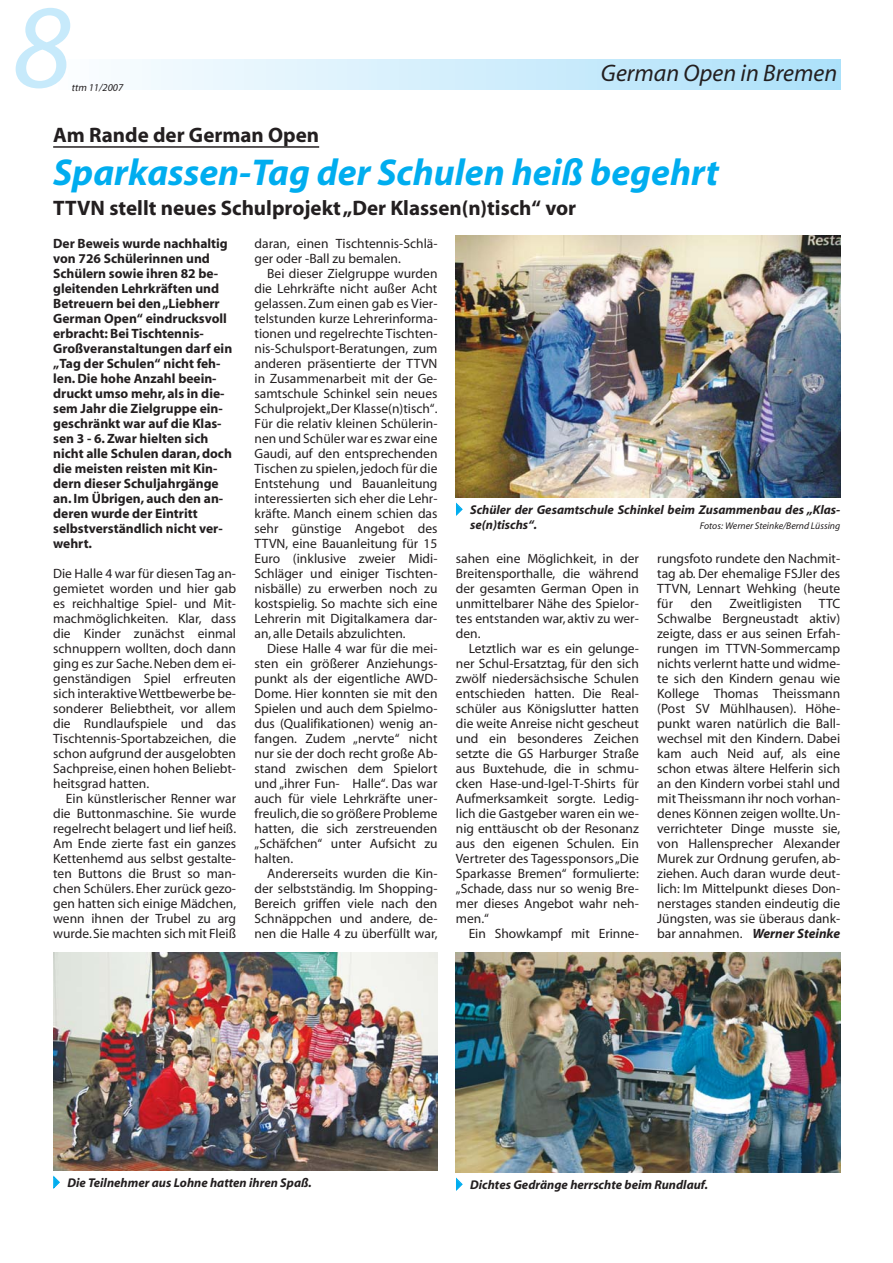
<style>
.page{position:relative;width:893px;height:1263px;background:#fff}
.page>*{position:absolute;margin:0;border:0;box-sizing:border-box;transform-origin:0 0}
.t1{font:italic 120px "Myriad";color:#c7eafb}
.t2{font:italic 700 37.5px "Myriad";color:#00adef}
.t3{font:italic 24px "Myriad";color:#231f20}
.t4{font:700 21px "Myriad";color:#231f20}
.t5{font:13.5px/15px "Myriad";color:#231f20;text-align:justify}
.t6{font:700 13.5px/15px "Myriad";color:#231f20}
.t7{font:italic 700 12.75px/15px "Myriad";color:#231f20}
.t8{font:12.75px "Newspaper Pi BT";color:#00adef}
.t9{font:italic 10.5px "Myriad";color:#231f20}
.t10{font:italic 9.75px "Myriad";color:#231f20}
.s1{font-family:"Newspaper Pi BT";font-weight:400;font-style:normal;color:#00adef}
.s2{font-weight:700;font-style:italic}
</style>
<div class="page">
<div style="left:53px;top:60px;width:787px;height:29px;background:linear-gradient(to right,#fcfeff,#ace1fa)"></div>
<hr style="left:53px;top:146px;width:266px;height:2px;background:#231f20">
<img style="left:456px;top:953px;width:384px;height:219px">
<img style="left:53px;top:953px;width:384px;height:217px">
<img style="left:456px;top:235px;width:384px;height:262px">
<h1 class="t1" style="left:13px;top:2px;width:61px">8</h1>
<h3 class="t3" style="left:601px;top:64px;width:238px">German Open in Bremen</h3>
<p class="t9" style="left:72px;top:83px;width:53px">ttm 11/2007</p>
<h3 class="t4" style="left:53px;top:128px;width:267px">Am Rande der German Open</h3>
<h2 class="t2" style="left:53px;top:159px;width:667px">Sparkassen-Tag der Schulen heiß begehrt</h2>
<h3 class="t4" style="left:53px;top:200px;width:524px">TTVN stellt neues Schulprojekt „Der Klassen(n)tisch“ vor</h3>
<p class="t6" style="left:53px;top:237px;width:180px">Der Beweis wurde nachhaltig von 726 Schülerinnen und<br>Schülern sowie ihren 82 be&shy;gleitenden Lehrkräften und<br>Betreuern bei den „Liebherr<br>German Open“ eindrucksvoll erbracht: Bei Tischtennis-<br>Großveranstaltungen darf ein „Tag der Schulen“ nicht feh&shy;len. Die hohe Anzahl beein&shy;druckt umso mehr, als in die&shy;sem Jahr die Zielgruppe ein&shy;geschränkt war auf die Klas&shy;sen 3 - 6. Zwar hielten sich nicht alle Schulen daran, doch die meisten reisten mit Kin&shy;dern dieser Schuljahrgänge an. Im Übrigen, auch den an&shy;deren wurde der Eintritt selbstverständlich nicht ver&shy;wehrt.</p>
<p class="t5" style="left:53px;top:567px;width:184px">Die Halle 4 war für diesen Tag an&shy;gemietet worden und hier gab es reichhaltige Spiel- und Mit&shy;machmöglichkeiten. Klar, dass die Kinder zunächst einmal schnuppern wollten, doch dann ging es zur Sache. Neben dem ei&shy;genständigen Spiel erfreuten sich interaktive Wettbewerbe be&shy;sonderer Beliebtheit, vor allem die Rundlaufspiele und das Tischtennis-Sportabzeichen, die schon aufgrund der ausgelobten Sachpreise, einen hohen Beliebt&shy;heitsgrad hatten.</p>
<p class="t5" style="left:53px;top:792px;width:184px;text-indent:13px">Ein künstlerischer Renner war die Buttonmaschine. Sie wurde regelrecht belagert und lief heiß.<br>Am Ende zierte fast ein ganzes Kettenhemd aus selbst gestalte&shy;ten Buttons die Brust so man&shy;chen Schülers. Eher zurück gezo&shy;gen hatten sich einige Mädchen, wenn ihnen der Trubel zu arg wurde.Sie machten sich mit Fleiß</p>
<p class="t5" style="left:254px;top:237px;width:184px">daran, einen Tischtennis-Schlä&shy;ger oder -Ball zu bemalen.</p>
<p class="t5" style="left:254px;top:267px;width:184px;text-indent:13px">Bei dieser Zielgruppe wurden die Lehrkräfte nicht außer Acht gelassen. Zum einen gab es Vier&shy;telstunden kurze Lehrerinforma&shy;tionen und regelrechte Tischten&shy;nis-Schulsport-Beratungen, zum anderen präsentierte der TTVN in Zusammenarbeit mit der Ge&shy;samtschule Schinkel sein neues Schulprojekt „Der Klasse(n)tisch“.<br>Für die relativ kleinen Schülerin&shy;nen und Schüler war es zwar eine Gaudi, auf den entsprechenden Tischen zu spielen, jedoch für die Entstehung und Bauanleitung interessierten sich eher die Lehr&shy;kräfte. Manch einem schien das sehr günstige Angebot des TTVN, eine Bauanleitung für 15<br>Euro (inklusive zweier Midi-Schläger und einiger Tischten&shy;nisbälle) zu erwerben noch zu kostspielig. So machte sich eine Lehrerin mit Digitalkamera dar&shy;an, alle Details abzulichten.</p>
<p class="t5" style="left:254px;top:642px;width:184px;text-indent:13px">Diese Halle 4 war für die mei&shy;sten ein größerer Anziehungs&shy;punkt als der eigentliche AWD-Dome. Hier konnten sie mit den Spielen und auch dem Spielmo&shy;dus (Qualifikationen) wenig an&shy;fangen. Zudem „nervte“ nicht nur sie der doch recht große Ab&shy;stand zwischen dem Spielort und „ihrer Fun- Halle“. Das war auch für viele Lehrkräfte uner&shy;freulich,die so größere Probleme hatten, die sich zerstreuenden „Schäfchen“ unter Aufsicht zu halten.</p>
<p class="t5" style="left:254px;top:867px;width:184px;text-indent:13px">Andererseits wurden die Kin&shy;der selbstständig. Im Shopping-Bereich griffen viele nach den Schnäppchen und andere, de&shy;nen die Halle 4 zu überfüllt war,</p>
<p class="t7" style="left:470px;top:503px;width:371px;text-indent:-14px"><span class="s1">-</span> Schüler der Gesamtschule Schinkel beim Zusammenbau des „Klas&shy;se(n)tischs“.</p>
<p class="t10" style="left:700px;top:522px;width:142px">Fotos: Werner Steinke/Bernd Lüssing</p>
<p class="t5" style="left:657px;top:552px;width:184px">rungsfoto rundete den Nachmit&shy;tag ab. Der ehemalige FSJler des TTVN, Lennart Wehking (heute für</p>
<p class="t5" style="left:456px;top:552px;width:184px">sahen eine Möglichkeit, in der Breitensporthalle, die während der gesamten German Open in unmittelbarer Nähe des Spielor&shy;tes entstanden war, aktiv zu wer&shy;den.</p>
<p class="t5" style="left:456px;top:642px;width:184px;text-indent:13px">Letztlich war es ein gelunge&shy;ner Schul-Ersatztag, für den sich zwölf niedersächsische Schulen entschieden hatten. Die Real&shy;schüler aus Königslutter hatten die weite Anreise nicht gescheut und ein besonderes Zeichen setzte die GS Harburger Straße aus Buxtehude, die in schmu&shy;cken Hase-und-Igel-T-Shirts für Aufmerksamkeit sorgte. Ledig&shy;lich die Gastgeber waren ein we&shy;nig enttäuscht ob der Resonanz aus den eigenen Schulen. Ein Vertreter des Tagessponsors „Die Sparkasse Bremen“ formulierte: „Schade, dass nur so wenig Bre&shy;mer dieses Angebot wahr neh&shy;men.“</p>
<p class="t5" style="left:468px;top:927px;width:172px">Ein Showkampf mit Erinne-</p>
<p class="t5" style="left:657px;top:597px;width:184px;text-indent:72px">Zweitligisten TTC Schwalbe Bergneustadt aktiv) zeigte, dass er aus seinen Erfah&shy;rungen im TTVN-Sommercamp nichts verlernt hatte und widme&shy;te sich den Kindern genau wie Kollege Thomas Theissmann (Post SV Mühlhausen). Höhe&shy;punkt waren natürlich die Ball&shy;wechsel mit den Kindern. Dabei kam auch Neid auf, als eine schon etwas ältere Helferin sich an den Kindern vorbei stahl und mit Theissmann ihr noch vorhan&shy;denes Können zeigen wollte. Un&shy;verrichteter Dinge musste sie, von Hallensprecher Alexander Murek zur Ordnung gerufen, ab&shy;ziehen. Auch daran wurde deut&shy;lich: Im Mittelpunkt dieses Don&shy;nerstages standen eindeutig die Jüngsten, was sie überaus dank&shy;bar annahmen. <span class="s2">Werner Steinke</span></p>
<p class="t5" style="left:690px;top:597px;width:23px">den</p>
<p class="t8" style="left:53px;top:1175px;width:8px">-</p>
<p class="t7" style="left:456px;top:1178px;width:253px"><span class="s1">-</span> Dichtes Gedränge herrschte beim Rundlauf.</p>
<p class="t7" style="left:67px;top:1176px;width:246px">Die Teilnehmer aus Lohne hatten ihren Spaß.</p>
</div>
